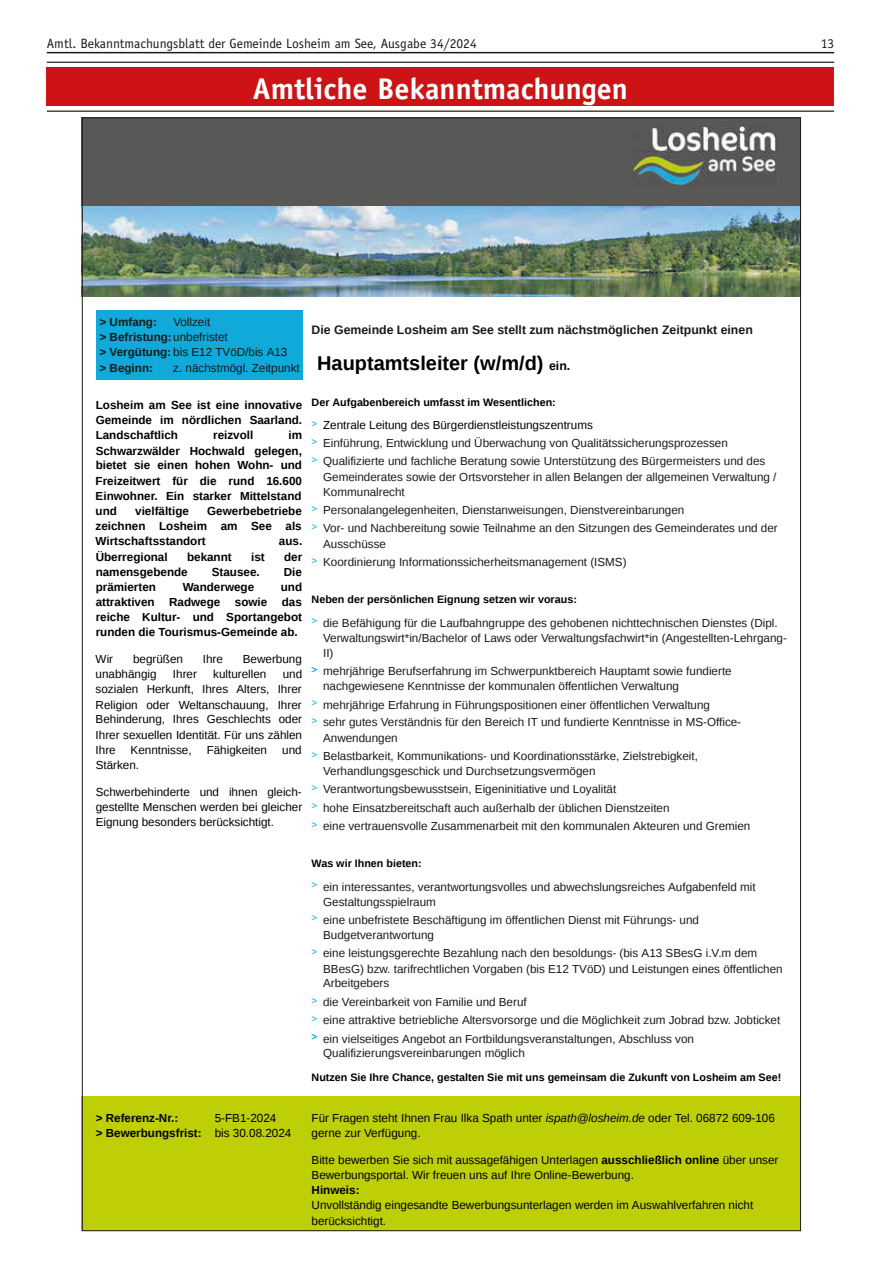
<style>
.page{position:relative;width:881px;height:1263px;background:#fff}
.page>*{position:absolute;margin:0;border:0;box-sizing:border-box;transform-origin:0 0}
.t1{font:700 30px "Officina Sans LT";color:#fff}
.t2{font:700 19.95px "Liberation Sans";color:#000}
.t3{font:13.5px "Officina Sans LT";color:#1a1a18}
.t4{font:700 12.3px "Liberation Sans";color:#1a1a18}
.t5{font:11.7px/15.3px "Liberation Sans";color:#1a1a18}
.t6{font:11.7px/15.3px "Liberation Sans";color:#000}
.t7{font:700 11.7px/15.1px "Liberation Sans";color:#000;text-align:justify}
.t8{font:700 11.7px "Liberation Sans";color:#1a1a18}
.t9{font:700 10.8px "Liberation Sans";color:#000}
.t10{font:9.75px "Liberation Sans";color:#00ade5}
.s1{font-weight:700}
.s2{font-size:12.3px}
.s3{font-style:italic}
</style>
<div class="page">
<hr style="left:47px;top:52px;width:786px;height:1px;background:#1a1a18">
<svg style="left:47px;top:67px;width:786px;height:44px"></svg>
<div style="left:47px;top:68px;width:786px;height:38px;background:#cd1316"></div>
<hr style="left:47px;top:111px;width:786px;height:1px;background:#1a1a18">
<hr style="left:47px;top:62px;width:786px;height:1px;background:#1a1a18">
<div style="left:82px;top:117px;width:718px;height:90px;background:#585857"></div>
<div style="left:96px;top:310px;width:206px;height:69px;background:#10a9d9"></div>
<div style="left:82px;top:1096px;width:718px;height:135px;background:#becf07"></div>
<img style="left:632px;top:125px;width:144px;height:60px">
<img style="left:84px;top:207px;width:714px;height:90px">
<p class="t3" style="left:47px;top:35px;width:431px">Amtl. Bekanntmachungsblatt der Gemeinde Losheim am See, Ausgabe 34/2024</p>
<p class="t3" style="left:820px;top:35px;width:15px">13</p>
<h1 class="t1" style="left:253px;top:70px;width:376px">Amtliche Bekanntmachungen</h1>
<p class="t5" style="left:99px;top:315px;width:189px;text-indent:74px">Vollzeit<br><span class="s1">&gt; Befristung:</span>unbefristet<br><span class="s1">&gt; Vergütung:</span> bis E12 TVöD/bis A13 <span class="s1">&gt; Beginn:</span></p>
<p class="t8" style="left:100px;top:314px;width:59px">&gt; Umfang:</p>
<p class="t5" style="left:173px;top:361px;width:128px">z. nächstmögl. Zeitpunkt</p>
<p class="t7" style="left:96px;top:397px;width:208px">Losheim am See ist eine innovative Gemeinde im nördlichen Saarland.<br>Landschaftlich</p>
<p class="t7" style="left:96px;top:427px;width:208px;text-indent:193px">im Schwarzwälder Hochwald gelegen, bietet sie einen hohen Wohn- und Freizeitwert für die rund 16.600<br>Einwohner. Ein starker Mittelstand und</p>
<p class="t7" style="left:213px;top:427px;width:42px">reizvoll</p>
<p class="t7" style="left:95px;top:504px;width:208px;text-indent:112px">Gewerbebetriebe zeichnen Losheim am See als Wirtschaftsstandort</p>
<p class="t7" style="left:135px;top:503px;width:55px">vielfältige</p>
<p class="t7" style="left:279px;top:533px;width:25px">aus.</p>
<p class="t7" style="left:96px;top:549px;width:73px">Überregional</p>
<p class="t7" style="left:187px;top:549px;width:46px">bekannt</p>
<p class="t7" style="left:251px;top:549px;width:15px">ist</p>
<p class="t7" style="left:284px;top:549px;width:20px">der</p>
<p class="t7" style="left:96px;top:564px;width:93px">namensgebende</p>
<p class="t7" style="left:212px;top:564px;width:49px">Stausee.</p>
<p class="t7" style="left:283px;top:564px;width:20px">Die</p>
<p class="t7" style="left:96px;top:579px;width:62px">prämierten</p>
<p class="t7" style="left:183px;top:579px;width:73px">Wanderwege</p>
<p class="t7" style="left:96px;top:579px;width:208px;text-indent:185px">und attraktiven Radwege sowie das reiche Kultur- und Sportangebot runden die Tourismus-Gemeinde ab.</p>
<p class="t6" style="left:96px;top:651px;width:19px">Wir</p>
<p class="t6" style="left:133px;top:651px;width:51px">begrüßen</p>
<p class="t6" style="left:203px;top:651px;width:22px">Ihre</p>
<p class="t6" style="left:243px;top:651px;width:60px">Bewerbung</p>
<p class="t6" style="left:96px;top:667px;width:62px">unabhängig</p>
<p class="t6" style="left:173px;top:667px;width:25px">Ihrer</p>
<p class="t6" style="left:213px;top:667px;width:55px">kulturellen</p>
<p class="t6" style="left:96px;top:667px;width:208px;text-align:justify;text-indent:187px">und sozialen Herkunft, Ihres Alters, Ihrer Religion oder Weltanschauung, Ihrer Behinderung, Ihres Geschlechts oder Ihrer sexuellen Identität. Für uns zählen Ihre</p>
<p class="t6" style="left:130px;top:743px;width:62px">Kenntnisse,</p>
<p class="t6" style="left:207px;top:743px;width:62px">Fähigkeiten</p>
<p class="t6" style="left:282px;top:743px;width:21px">und</p>
<p class="t6" style="left:96px;top:758px;width:45px">Stärken.</p>
<p class="t6" style="left:96px;top:784px;width:208px;text-align:justify">Schwerbehinderte und ihnen gleich&shy;gestellte Menschen werden bei gleicher Eignung besonders berücksichtigt.</p>
<p class="t4" style="left:311px;top:321px;width:442px">Die Gemeinde Losheim am See stellt zum nächstmöglichen Zeitpunkt einen</p>
<h2 class="t2" style="left:317px;top:350px;width:254px">Hauptamtsleiter (w/m/d) <span class="s2">ein.</span></h2>
<p class="t9" style="left:311px;top:394px;width:245px">Der Aufgabenbereich umfasst im Wesentlichen:</p>
<p class="t6" style="left:311px;top:418px;width:283px"><sup>&gt;</sup> Zentrale Leitung des Bürgerdienstleistungszentrums</p>
<p class="t5" style="left:311px;top:436px;width:417px"><sup>&gt;</sup> Einführung, Entwicklung und Überwachung von Qualitätssicherungsprozessen</p>
<p class="t5" style="left:323px;top:454px;width:443px">Qualifizierte und fachliche Beratung sowie Unterstützung des Bürgermeisters und des</p>
<p class="t5" style="left:323px;top:470px;width:454px">Gemeinderates sowie der Ortsvorsteher in allen Belangen der allgemeinen Verwaltung /<br>Kommunalrecht</p>
<p class="t10" style="left:311px;top:454px;width:7px">&gt;</p>
<p class="t5" style="left:323px;top:501px;width:456px;line-height:18.5px;text-indent:-12px"><sup>&gt;</sup> Personalangelegenheiten, Dienstanweisungen, Dienstvereinbarungen<br>Vor- und Nachbereitung sowie Teilnahme an den Sitzungen des Gemeinderates und der</p>
<p class="t5" style="left:323px;top:536px;width:64px">Ausschüsse</p>
<p class="t10" style="left:311px;top:521px;width:7px">&gt;</p>
<p class="t5" style="left:311px;top:555px;width:316px"><sup>&gt;</sup> Koordinierung Informationssicherheitsmanagement (ISMS)</p>
<p class="t9" style="left:311px;top:592px;width:267px">Neben der persönlichen Eignung setzen wir voraus:</p>
<p class="t5" style="left:323px;top:616px;width:465px">die Befähigung für die Laufbahngruppe des gehobenen nichttechnischen Dienstes (Dipl.<br>Verwaltungswirt*in/Bachelor of Laws oder Verwaltungsfachwirt*in (Angestellten-Lehrgang-<br>II)</p>
<p class="t10" style="left:311px;top:615px;width:7px">&gt;</p>
<p class="t5" style="left:323px;top:664px;width:410px;text-indent:-12px"><sup>&gt;</sup> mehrjährige Berufserfahrung im Schwerpunktbereich Hauptamt sowie fundierte nachgewiesene Kenntnisse der kommunalen öffentlichen Verwaltung</p>
<p class="t5" style="left:323px;top:696px;width:419px;line-height:17.7px;text-indent:-12px"><sup>&gt;</sup> mehrjährige Erfahrung in Führungspositionen einer öffentlichen Verwaltung<br>sehr gutes Verständnis für den Bereich IT und fundierte Kenntnisse in MS-Office-</p>
<p class="t5" style="left:323px;top:730px;width:76px">Anwendungen</p>
<p class="t10" style="left:311px;top:715px;width:7px">&gt;</p>
<p class="t5" style="left:323px;top:749px;width:376px;line-height:14.5px">Belastbarkeit, Kommunikations- und Koordinationsstärke, Zielstrebigkeit,<br>Verhandlungsgeschick und Durchsetzungsvermögen</p>
<p class="t10" style="left:311px;top:749px;width:7px">&gt;</p>
<p class="t5" style="left:311px;top:780px;width:440px;line-height:18.5px"><sup>&gt;</sup> Verantwortungsbewusstsein, Eigeninitiative und Loyalität<br><sup>&gt;</sup> hohe Einsatzbereitschaft auch außerhalb der üblichen Dienstzeiten<br><sup>&gt;</sup> eine vertrauensvolle Zusammenarbeit mit den kommunalen Akteuren und Gremien</p>
<p class="t9" style="left:311px;top:856px;width:112px">Was wir Ihnen bieten:</p>
<p class="t5" style="left:323px;top:879px;width:434px">ein interessantes, verantwortungsvolles und abwechslungsreiches Aufgabenfeld mit<br>Gestaltungsspielraum</p>
<p class="t10" style="left:311px;top:879px;width:7px">&gt;</p>
<p class="t5" style="left:323px;top:912px;width:377px">eine unbefristete Beschäftigung im öffentlichen Dienst mit Führungs- und<br>Budgetverantwortung</p>
<p class="t10" style="left:311px;top:912px;width:7px">&gt;</p>
<p class="t5" style="left:323px;top:946px;width:461px">eine leistungsgerechte Bezahlung nach den besoldungs- (bis A13 SBesG i.V.m dem<br>BBesG) bzw. tarifrechtlichen Vorgaben (bis E12 TVöD) und Leistungen eines öffentlichen<br>Arbeitgebers</p>
<p class="t10" style="left:311px;top:946px;width:7px">&gt;</p>
<p class="t5" style="left:311px;top:993px;width:470px;line-height:18.5px"><sup>&gt;</sup> die Vereinbarkeit von Familie und Beruf<br><sup>&gt;</sup> eine attraktive betriebliche Altersvorsorge und die Möglichkeit zum Jobrad bzw. Jobticket <sup>&gt;</sup> ein vielseitiges Angebot an Fortbildungsveranstaltungen, Abschluss von</p>
<p class="t5" style="left:323px;top:1046px;width:203px">Qualifizierungsvereinbarungen möglich</p>
<p class="t9" style="left:311px;top:1070px;width:471px">Nutzen Sie Ihre Chance, gestalten Sie mit uns gemeinsam die Zukunft von Losheim am See!</p>
<p class="t6" style="left:96px;top:1110px;width:197px;text-indent:119px">5-FB1-2024<br><span class="s1">&gt; Bewerbungs frist:</span> bis 30.08.2024</p>
<p class="t6" style="left:311px;top:1110px;width:464px">Für Fragen steht Ihnen Frau Ilka Spath unter <span class="s3">ispath@losheim.de</span> oder Tel. 06872 609-106 gerne zur Verfügung.</p>
<p class="t6" style="left:311px;top:1153px;width:468px">Bitte bewerben Sie sich mit aussagefähigen Unterlagen <span class="s1">ausschließlich online</span> über unser<br>Bewerbungsportal. Wir freuen uns auf Ihre Online-Bewerbung.</p>
<p class="t7" style="left:311px;top:1182px;width:49px">Hinweis:</p>
<p class="t6" style="left:311px;top:1198px;width:443px">Unvollständig eingesandte Bewerbungsunterlagen werden im Auswahlverfahren nicht berücksichtigt.</p>
<p class="t7" style="left:96px;top:1110px;width:84px">&gt; Referenz-Nr.:</p>
</div>
